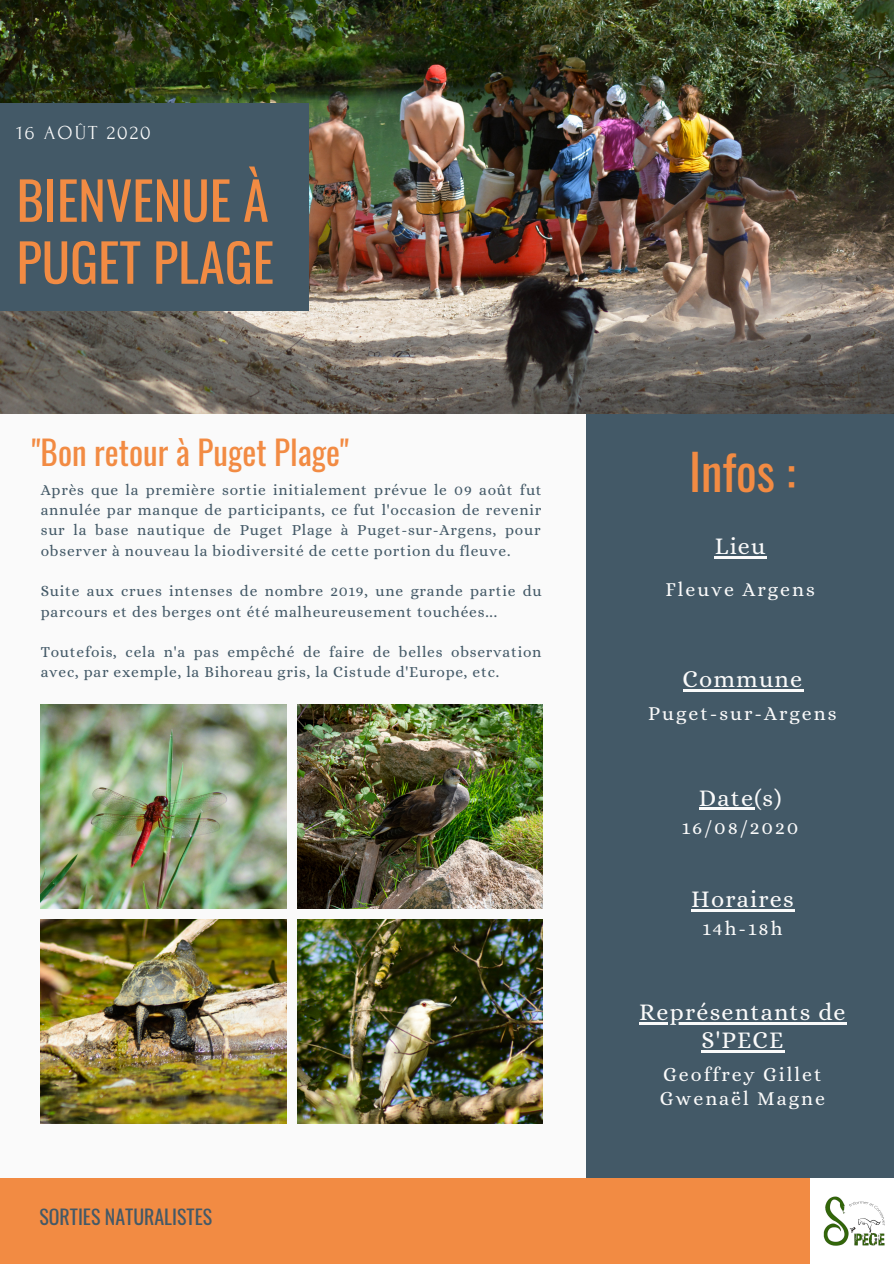
<style>
.page{position:relative;width:894px;height:1264px;background:#fff}
.page>*{position:absolute;margin:0;border:0;box-sizing:border-box;transform-origin:0 0}
.t1{font:52.35px/61.9px "Oswald";color:#f28b43}
.t2{font:48.6px "Oswald";color:#f28b43}
.t3{font:33.15px "Oswald";color:#f28b43}
.t4{font:24px/28.2px "Alice";letter-spacing:.05em;color:#fafafa;text-align:center}
.t5{font:19.8px/23.7px "Alice";letter-spacing:.1em;color:#fafafa}
.t6{font:19.8px "Oswald";color:#435967}
.t7{font:19.8px "Forum";letter-spacing:.1em;color:#fafafa}
.t8{font:15.45px/20.2px "Alice";letter-spacing:.05em;color:#435967}
</style>
<div class="page">
<div style="left:0;top:0;width:893px;height:1263px;background:#fafafa"></div>
<img style="left:297px;top:704px;width:245px;height:204px">
<img style="left:41px;top:704px;width:245px;height:204px">
<img style="left:41px;top:919px;width:245px;height:204px">
<img style="left:297px;top:919px;width:245px;height:204px">
<div style="left:586px;top:408px;width:307px;height:771px;background:#435967"></div>
<img style="left:0;top:0;width:893px;height:413px">
<div style="left:0;top:103px;width:308px;height:207px;background:#435967"></div>
<div style="left:0;top:1178px;width:893px;height:85px;background:#f28b43"></div>
<img style="left:810px;top:1178px;width:83px;height:85px">
<hr style="left:714px;top:556px;width:52px;height:2px;background:#fafafa">
<hr style="left:682px;top:689px;width:121px;height:2px;background:#fafafa">
<hr style="left:698px;top:807px;width:56px;height:3px;background:#fafafa">
<hr style="left:639px;top:1022px;width:207px;height:2px;background:#fafafa">
<hr style="left:701px;top:1050px;width:83px;height:2px;background:#fafafa">
<hr style="left:691px;top:909px;width:103px;height:2px;background:#fafafa">
<p class="t7" style="left:17px;top:122px;width:136px">16 AOÛT 2020</p>
<h1 class="t1" style="left:17px;top:167px;width:259px">BIENVENUE À<br>PUGET PLAGE</h1>
<h3 class="t3" style="left:32px;top:426px;width:318px">"Bon retour à Puget Plage"</h3>
<p class="t8" style="left:41px;top:479px;width:502px;text-align:justify">Après que la première sortie initialement prévue le 09 août fut annulée par manque de participants, ce fut l'occasion de revenir sur la base nautique de Puget Plage à Puget-sur-Argens, pour observer à nouveau la biodiversité de cette portion du fleuve.</p>
<p class="t8" style="left:41px;top:581px;width:502px">Suite aux crues intenses de nombre 2019, une grande partie du parcours et des berges ont été malheureusement touchées...</p>
<p class="t8" style="left:41px;top:641px;width:502px">Toutefois, cela n'a pas empêché de faire de belles observation avec, par exemple, la Bihoreau gris, la Cistude d'Europe, etc.</p>
<p class="t6" style="left:39px;top:1201px;width:174px">SORTIES NATURALISTES</p>
<h2 class="t2" style="left:688px;top:434px;width:108px">Infos :</h2>
<h3 class="t4" style="left:714px;top:532px;width:52px">Lieu</h3>
<p class="t5" style="left:665px;top:577px;width:151px">Fleuve Argens</p>
<h3 class="t4" style="left:682px;top:664px;width:121px">Commune</h3>
<p class="t5" style="left:648px;top:701px;width:190px">Puget-sur-Argens</p>
<h3 class="t4" style="left:698px;top:783px;width:84px">Date(s)</h3>
<p class="t5" style="left:681px;top:815px;width:118px">16/08/2020</p>
<h3 class="t4" style="left:691px;top:885px;width:104px">Horaires</h3>
<p class="t5" style="left:702px;top:916px;width:81px">14h-18h</p>
<h3 class="t4" style="left:639px;top:998px;width:208px">Représentants de<br>S'PECE</h3>
<p class="t5" style="left:659px;top:1062px;width:167px">Geoffrey Gillet<br>Gwenaël Magne</p>
</div>
